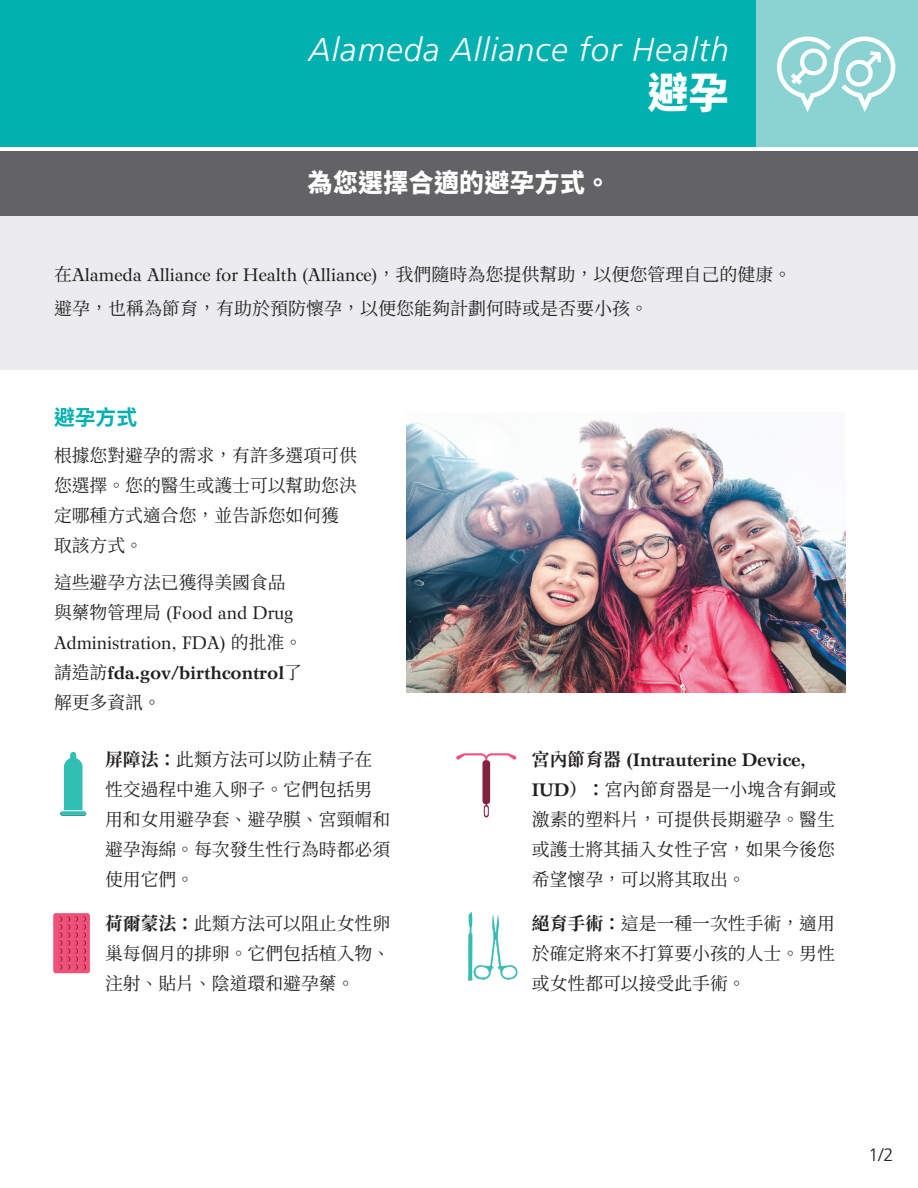
<style>
.page{position:relative;width:918px;height:1188px;background:#fff}
.page>*{position:absolute;margin:0;border:0;box-sizing:border-box;transform-origin:0 0}
.t1{font:900 43.05px "Frutiger LT Std";color:#fff}
.t2{font:900 42px "Noto Sans TC";color:#fff;scale:.96 1}
.t3{font:italic 300 33px "Frutiger LT Std";letter-spacing:.03em;color:#fff}
.t4{font:900 25.5px "Noto Sans TC";letter-spacing:.02em;color:#fff}
.Body_Text{font:700 21px "Noto Sans TC";color:#00b1b0}
.t5{font:18px/30px "Noto Serif TC";color:#231f20}
.t6{font:300 18px "Frutiger LT Std";color:#231f20}
.s1{font-family:"Wilke LT Std"}
.s2{font-family:"Wilke LT Std";font-weight:700}
.s3{font-weight:700}
</style>
<div class="page">
<div style="left:756px;top:0;width:162px;height:147px;background:#8bd2d3"></div>
<div style="left:0;top:0;width:756px;height:147px;background:#00b1b0"></div>
<div style="left:0;top:152px;width:918px;height:64px;background:#636366"></div>
<div style="left:0;top:216px;width:918px;height:153px;background:#ececee"></div>
<svg style="left:777px;top:37px;width:118px;height:75px"></svg>
<img style="left:407px;top:420px;width:438px;height:273px">
<svg style="left:60px;top:752px;width:26px;height:64px"></svg>
<div style="left:53px;top:913px;width:37px;height:60px;background:#f05178;border-radius:3px"></div>
<svg style="left:59px;top:917px;width:27px;height:53px"></svg>
<svg style="left:456px;top:753px;width:61px;height:64px"></svg>
<svg style="left:468px;top:912px;width:50px;height:69px"></svg>
<p class="t3" style="left:309px;top:31px;width:421px">Alameda Alliance for Health</p>
<p class="t2" style="left:648px;top:69px;width:86px">避孕</p>
<p class="t1" style="left:664px;top:40px;width:16px">康無恙</p>
<p class="t4" style="left:308px;top:169px;width:304px">為您選擇合適的避孕方式。</p>
<p class="t5" style="left:54px;top:257px;width:739px;line-height:34.5px">在<span class="s1">Alameda Alliance for Health (Alliance)</span>，我們隨時為您提供幫助，以便您管理自己的健康。避孕，也稱為節育，有助於預防懷孕，以便您能夠計劃何時或是否要小孩。</p>
<p class="Body_Text" style="left:54px;top:406px;width:85px">避孕方式</p>
<p class="t5" style="left:54px;top:441px;width:304px">根據您對避孕的需求，有許多選項可供您選擇。您的醫生或護士可以幫助您決定哪種方式適合您，並告訴您如何獲取該方式。</p>
<p class="t5" style="left:54px;top:568px;width:250px">這些避孕方法已獲得美國食品與藥物管理局 <span class="s1">(Food and Drug<br>Administration, FDA)</span> 的批准。請造訪<span class="s2">fda.gov/birthcontrol</span>了解更多資訊。</p>
<p class="t5" style="left:105px;top:745px;width:287px"><span class="s3">屏障法：</span>此類方法可以防止精子在性交過程中進入卵子。它們包括男用和女用避孕套、避孕膜、宮頸帽和避孕海綿。每次發生性行為時都必須使用它們。</p>
<p class="t5" style="left:105px;top:909px;width:287px;text-align:justify"><span class="s3">荷爾蒙法：</span>此類方法可以阻止女性卵巢每個月的排卵。它們包括植入物、注射、貼片、陰道環和避孕藥。</p>
<p class="t5" style="left:532px;top:745px;width:306px"><span class="s3">宮內節育器</span> <span class="s2">(Intrauterine Device,<br>IUD</span><span class="s3">）：</span>宮內節育器是一小塊含有銅或激素的塑料片，可提供長期避孕。醫生或護士將其插入女性子宮，如果今後您希望懷孕，可以將其取出。</p>
<p class="t5" style="left:532px;top:909px;width:304px;text-align:justify"><span class="s3">絕育手術：</span>這是一種一次性手術，適用於確定將來不打算要小孩的人士。男性或女性都可以接受此手術。</p>
<p class="t6" style="left:868px;top:1145px;width:27px">1/2</p>
</div>
